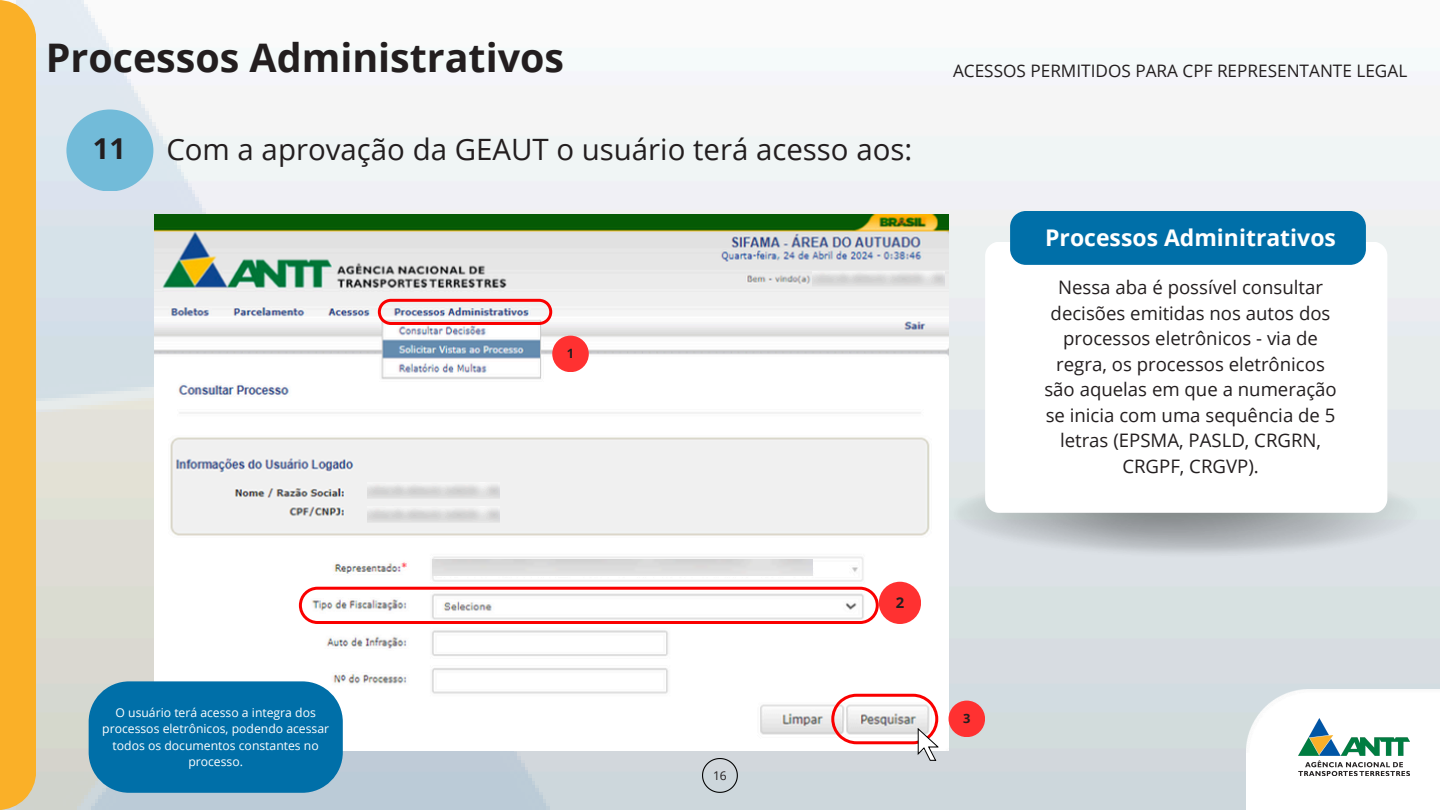
<style>
.page{position:relative;width:1440px;height:810px;background:#fff}
.page>*{position:absolute;margin:0;border:0;box-sizing:border-box;transform-origin:0 0}
.t1{font:700 39.4px "Open Sans";color:#231e1f}
.t2{font:29.4px "Open Sans";color:#231e1f}
.t3{font:700 28.8px "Open Sans";color:#231e1f}
.t4{font:700 23px "Open Sans";color:#fff}
.t5{font:18.6px/25.5px "Open Sans";color:#231e1f;text-align:center}
.t6{font:17.2px "Open Sans";color:#231e1f}
.t7{font:700 14.8px "Open Sans";color:#231e1f}
.t8{font:700 12.8px "Open Sans";color:#231e1f}
.t9{font:12.2px/16.5px "Open Sans";color:#fff;text-align:center}
.t10{font:12.1px "Open Sans";color:#231e1f}
</style>
<div class="page">
<img style="left:567px;top:135px;width:873px;height:675px">
<img style="left:1246px;top:690px;width:194px;height:120px">
<img style="left:1298px;top:719px;width:112px;height:56px">
<img style="left:36px;top:0;width:531px;height:810px">
<div style="left:0;top:0;width:36px;height:810px;background:#fab028"></div>
<div style="left:66px;top:110px;width:87px;height:81px;background:#72bbd9;border-radius:50%"></div>
<img style="left:155px;top:215px;width:793px;height:536px">
<svg style="left:299px;top:587px;width:580px;height:37px"></svg>
<svg style="left:831px;top:694px;width:107px;height:67px"></svg>
<div style="left:879px;top:582px;width:42px;height:42px;background:#ff3131;border-radius:50%"></div>
<div style="left:89px;top:681px;width:254px;height:112px;background:#006fa8;border-radius:40px"></div>
<div style="left:552px;top:336px;width:37px;height:36px;background:#ff3131;border-radius:50%"></div>
<div style="left:949px;top:701px;width:36px;height:36px;background:#ff3131;border-radius:50%"></div>
<img style="left:703px;top:758px;width:34px;height:35px">
<img style="left:378px;top:299px;width:174px;height:26px">
<img style="left:949px;top:466px;width:475px;height:94px">
<svg style="left:985px;top:242px;width:402px;height:271px"></svg>
<div style="left:1010px;top:211px;width:356px;height:54px;background:#006fa8"></div>
<img style="left:813px;top:271px;width:132px;height:16px">
<img style="left:368px;top:483px;width:132px;height:16px">
<img style="left:368px;top:507px;width:132px;height:15px">
<img style="left:433px;top:560px;width:379px;height:16px">
<p class="t1" style="left:46px;top:29px;width:520px">Processos Administrativos</p>
<h4 class="t3" style="left:93px;top:129px;width:34px">11</h4>
<p class="t2" style="left:166px;top:128px;width:748px">Com a aprovação da GEAUT o usuário terá acesso aos:</p>
<h5 class="t8" style="left:567px;top:345px;width:9px">1</h5>
<p class="t6" style="left:953px;top:58px;width:456px">ACESSOS PERMITIDOS PARA CPF REPRESENTANTE LEGAL</p>
<p class="t4" style="left:1045px;top:222px;width:292px">Processos Adminitrativos</p>
<p class="t5" style="left:1044px;top:274px;width:294px">Nessa aba é possível consultar decisões emitidas nos autos dos processos eletrônicos - via de regra, os processos eletrônicos são aquelas em que a numeração se inicia com uma sequência de 5 letras (EPSMA, PASLD, CRGRN,<br>CRGPF, CRGVP).</p>
<p class="t9" style="left:102px;top:704px;width:228px">O usuário terá acesso a integra dos processos eletrônicos, podendo acessar todos os documentos constantes no processo.</p>
<p class="t10" style="left:713px;top:767px;width:15px">16</p>
<p class="t7" style="left:896px;top:592px;width:10px">2</p>
<p class="t8" style="left:963px;top:710px;width:9px">3</p>
</div>
